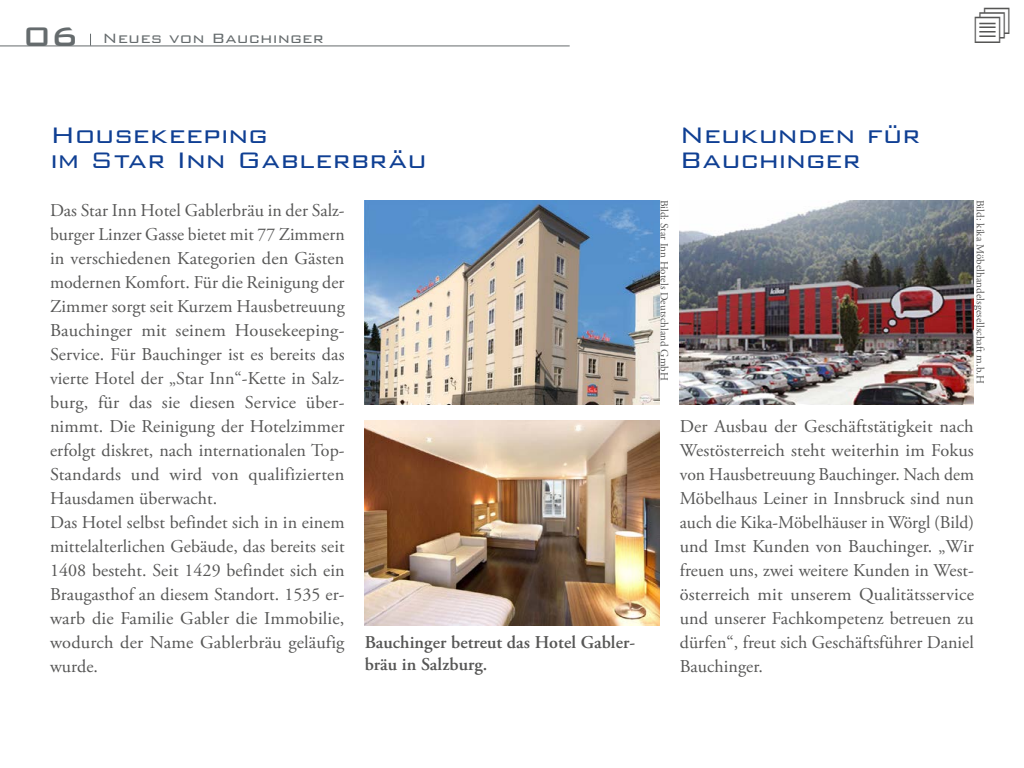
<style>
.page{position:relative;width:1024px;height:768px;background:#fff}
.page>*{position:absolute;margin:0;border:0;box-sizing:border-box;transform-origin:0 0}
.Titel3_18pt{font:300 30px/25px "Bank Gothic BT";letter-spacing:-.02em;color:#0f3f93}
.Fließtext{font:18px/24px "Adobe Garamond Pro";letter-spacing:.005em;color:#565655;text-align:justify}
.Bildtitel{font:600 18px/21.6px "Adobe Garamond Pro";letter-spacing:.005em;color:#565655}
.Kopftext{font:300 18px "Bank Gothic BT";letter-spacing:.005em;color:#656b6d}
.Bildtitel-2{font:11px "Adobe Garamond Pro";letter-spacing:.005em;color:#565655}
.s1{font-weight:500;font-size:36px}
</style>
<div class="page">
<img style="left:679px;top:200px;width:295px;height:205px">
<img style="left:365px;top:200px;width:294px;height:205px">
<img style="left:364px;top:420px;width:295px;height:205px">
<hr style="left:0;top:45px;width:570px;height:1px;background:#656b6d">
<p class="Kopftext" style="left:23px;top:28px;width:302px"><span class="s1">06</span> Neues von Bauchinger</p>
<p class="Titel3_18pt" style="left:50px;top:122px;width:220px">Housekeeping</p>
<p class="Titel3_18pt" style="left:679px;top:122px;width:243px">Neukunden für<br>Bauchinger</p>
<p class="Titel3_18pt" style="left:50px;top:147px;width:379px">im Star Inn Gablerbräu</p>
<p class="Fließtext" style="left:50px;top:199px;width:296px">Das Star Inn Hotel Gablerbräu in der Salz&shy;burger Linzer Gasse bietet mit 77 Zimmern in verschiedenen Kategorien den Gästen modernen Komfort. Für die Reinigung der Zimmer sorgt seit Kurzem Hausbetreuung Bauchinger mit seinem Housekeeping-Service. Für Bauchinger ist es bereits das vierte Hotel der „Star Inn“-Kette in Salz&shy;burg, für das sie diesen Service über&shy;nimmt. Die Reinigung der Hotelzimmer erfolgt diskret, nach internationalen Top-Standards und wird von qualifizierten Hausdamen überwacht.</p>
<p class="Fließtext" style="left:50px;top:511px;width:296px">Das Hotel selbst befindet sich in in einem mittelalterlichen Gebäude, das bereits seit 1408 besteht. Seit 1429 befindet sich ein Braugasthof an diesem Standort. 1535 er&shy;warb die Familie Gabler die Immobilie, wodurch der Name Gablerbräu geläufig wurde.</p>
<p class="Bildtitel" style="left:365px;top:632px;width:272px">Bauchinger betreut das Hotel Gabler&shy;bräu in Salzburg.</p>
<p class="Bildtitel-2" style="left:671px;top:200px;width:183px;rotate:90deg">Bild: Star Inn Hotels Deutschland GmbH</p>
<p class="Bildtitel-2" style="left:987px;top:200px;width:186px;rotate:90deg">Bild: kika Möbelhandelsgesellschaft m.b.H</p>
<p class="Fließtext" style="left:680px;top:415px;width:296px">Der Ausbau der Geschäftstätigkeit nach Westösterreich steht weiterhin im Fokus von Hausbetreuung Bauchinger. Nach dem Möbelhaus Leiner in Innsbruck sind nun auch die Kika-Möbelhäuser in Wörgl (Bild) und Imst Kunden von Bauchinger. „Wir freuen uns, zwei weitere Kunden in West&shy;österreich mit unserem Qualitätsservice und unserer Fachkompetenz betreuen zu dürfen“, freut sich Geschäftsführer Daniel Bauchinger.</p>
</div>
